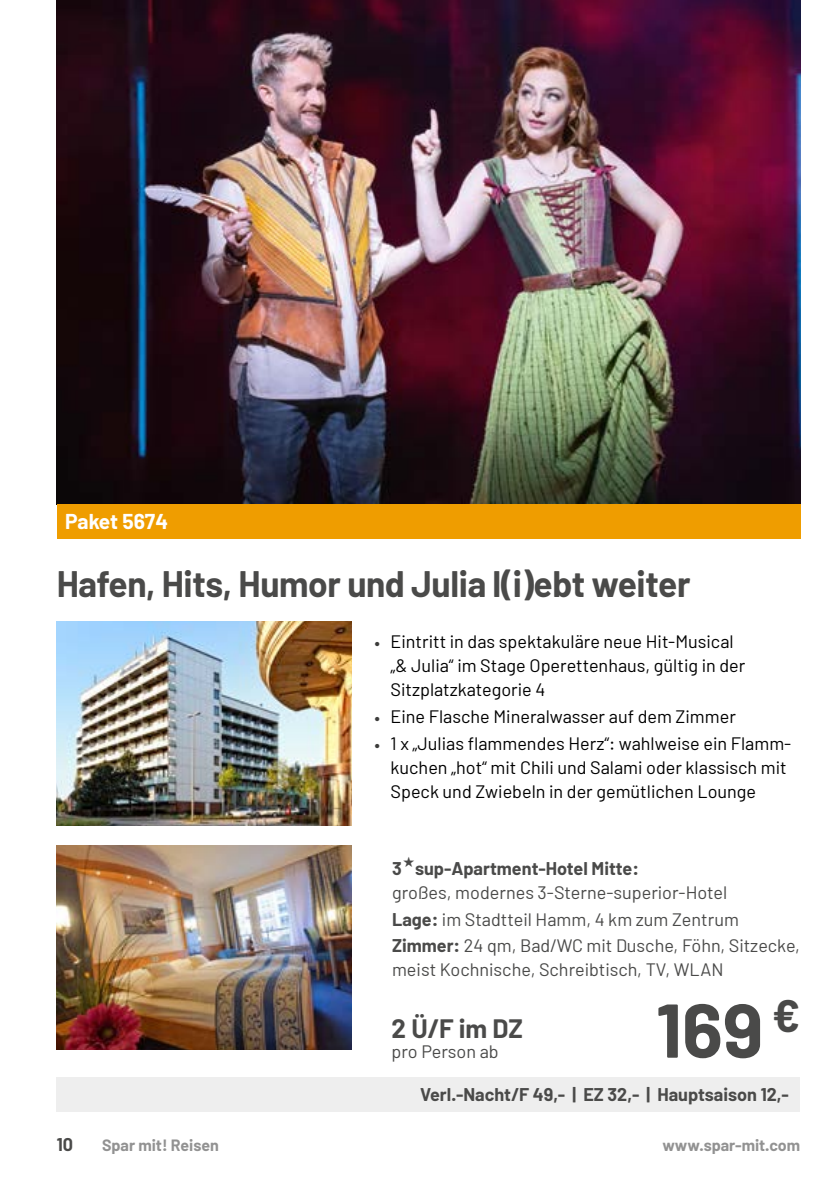
<style>
.page{position:relative;width:840px;height:1191px;background:#fff}
.page>*{position:absolute;margin:0;border:0;box-sizing:border-box;transform-origin:0 0}
.t1{font:700 76px "Barlow";color:#4a4a49}
.t2{font:700 36px "Barlow";letter-spacing:-.01em;color:#4a4a49}
.t3{font:700 26px "Barlow";color:#4a4a49}
.t4{font:700 21px "Barlow";color:#fff}
.t5{font:18px/24px "Barlow";color:#000}
.t6{font:18px/26.8px "Barlow";color:#4a4a49}
.t7{font:700 18px "Barlow";color:#4a4a49}
.t8{font:700 16px "Barlow";color:#929292}
.s1{font-size:18.2px;color:#3c3c3b}
.s2{font-weight:700}
</style>
<div class="page">
<img style="left:57px;top:0;width:742px;height:505px">
<div style="left:57px;top:505px;width:742px;height:34px;background:#ef9d00"></div>
<div style="left:57px;top:1077px;width:742px;height:34px;background:#eee"></div>
<img style="left:57px;top:621px;width:295px;height:204px">
<img style="left:57px;top:845px;width:295px;height:204px">
<p class="t4" style="left:65px;top:508px;width:104px">Paket 5674</p>
<h2 class="t2" style="left:57px;top:561px;width:635px">Hafen, Hits, Humor und Julia l(i)ebt weiter</h2>
<p class="t5" style="left:390px;top:629px;width:356px;text-indent:-16px"><span class="s1">•</span> Eintritt in das spektakuläre neue Hit-Musical „&amp; Julia“ im Stage Operettenhaus, gültig in der<br>Sitzplatzkategorie 4</p>
<p class="t5" style="left:374px;top:703px;width:362px"><span class="s1">•</span> Eine Flasche Mineralwasser auf dem Zimmer</p>
<p class="t5" style="left:390px;top:730px;width:402px;text-indent:-16px"><span class="s1">•</span> 1 x „Julias flammendes Herz“: wahlweise ein Flamm&shy;kuchen „hot“ mit Chili und Salami oder klassisch mit<br>Speck und Zwiebeln in der gemütlichen Lounge</p>
<p class="t7" style="left:392px;top:857px;width:248px">3 sup-Apartment-Hotel Mitte:</p>
<p class="t6" style="left:392px;top:878px;width:409px">großes, modernes 3-Sterne-superior-Hotel<br><span class="s2">Lage:</span> im Stadtteil Hamm, 4 km zum Zentrum<br><span class="s2">Zimmer:</span> 24 qm, Bad/WC mit Dusche, Föhn, Sitzecke,</p>
<p class="t6" style="left:392px;top:956px;width:333px">meist Kochnische, Schreibtisch, TV, WLAN</p>
<h1 class="t1" style="left:655px;top:983px;width:145px">169 <sup>€</sup></h1>
<p class="t7" style="left:420px;top:1083px;width:370px">Verl.-Nacht/F 49,- | EZ 32,- | Hauptsaison 12,-</p>
<h3 class="t3" style="left:391px;top:1012px;width:133px">2 Ü/F im DZ</h3>
<p class="t6" style="left:391px;top:1037px;width:108px">pro Person ab</p>
<p class="t7" style="left:57px;top:1133px;width:18px">10</p>
<p class="t8" style="left:102px;top:1135px;width:118px">Spar mit! Reisen</p>
<p class="t8" style="left:662px;top:1135px;width:139px">www.spar-mit.com</p>
</div>
